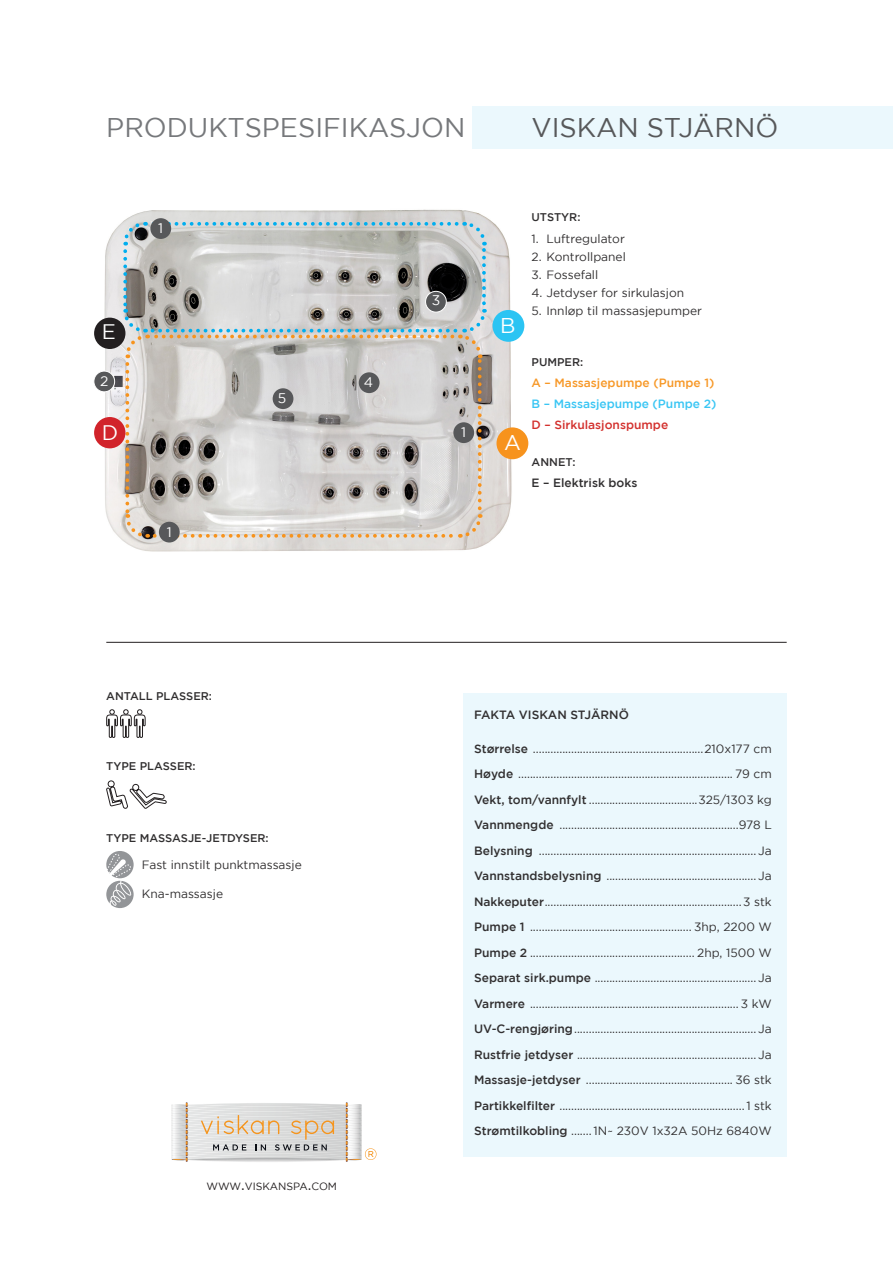
<style>
.page{position:relative;width:893px;height:1263px;background:#fff}
.page>*{position:absolute;margin:0;border:0;box-sizing:border-box;transform-origin:0 0}
.t1{font:27px "Gotham";color:#76787b}
.t2{font:27px "Gotham";color:#57585a}
.t3{font:21.3px "Gotham";color:#fff}
.t4{font:21px "Gotham";color:#fff}
.t5{font:13.95px "Gotham";color:#fff}
.t6{font:12px "Gotham";color:#312f30}
.t7{font:500 12px "Gotham";color:#312f30}
.t8{font:500 12px "Gotham";color:#f79827}
.t9{font:500 12px "Gotham";color:#3ac6f4}
.t10{font:500 12px "Gotham";color:#d3312e}
.t11{font:500 11.1px "Gotham";color:#312f30}
.t12{font:10.5px "Gotham";color:#231f20}
.s1{font-size:15px}
.s2{font-weight:500}
</style>
<div class="page">
<div style="left:463px;top:693px;width:324px;height:464px;background:#ebf8fd"></div>
<div style="left:472px;top:106px;width:421px;height:43px;background:#ebf8fd"></div>
<svg style="left:106px;top:851px;width:28px;height:57px"></svg>
<svg style="left:171px;top:1102px;width:205px;height:60px;background:#dcd8d2"></svg>
<svg style="left:106px;top:709px;width:40px;height:29px"></svg>
<hr style="left:106px;top:642px;width:681px;height:1px;background:#231f20">
<svg style="left:106px;top:780px;width:61px;height:29px"></svg>
<img style="left:102px;top:209px;width:410px;height:343px">
<svg style="left:121px;top:220px;width:367px;height:320px;background:#c4c3c0"></svg>
<div style="left:94px;top:371px;width:21px;height:21px;background:#57585a;border-radius:50%"></div>
<div style="left:94px;top:371px;width:21px;height:21px;border:1px solid #fff;border-radius:50%"></div>
<div style="left:426px;top:291px;width:20px;height:21px;background:#57585a;border-radius:50%"></div>
<div style="left:425px;top:291px;width:21px;height:21px;border:1px solid #fff;border-radius:50%"></div>
<div style="left:359px;top:372px;width:21px;height:21px;background:#57585a;border-radius:50%"></div>
<div style="left:273px;top:388px;width:20px;height:21px;background:#57585a;border-radius:50%"></div>
<div style="left:150px;top:218px;width:21px;height:21px;background:#57585a;border-radius:50%"></div>
<div style="left:159px;top:522px;width:21px;height:20px;background:#57585a;border-radius:50%"></div>
<div style="left:453px;top:422px;width:21px;height:21px;background:#57585a;border-radius:50%"></div>
<div style="left:496px;top:427px;width:32px;height:32px;background:#f7931d;border-radius:50%"></div>
<div style="left:492px;top:310px;width:32px;height:32px;background:#2bc4f3;border-radius:50%"></div>
<div style="left:94px;top:417px;width:31px;height:31px;background:#d1232a;border-radius:50%"></div>
<div style="left:94px;top:318px;width:31px;height:31px;background:#231f20;border-radius:50%"></div>
<p class="t1" style="left:106px;top:112px;width:361px">PRODUKTSPESIFIKASJON</p>
<p class="t2" style="left:531px;top:113px;width:248px">VISKAN STJÄRNÖ</p>
<p class="t4" style="left:102px;top:320px;width:16px">E</p>
<p class="t5" style="left:100px;top:373px;width:10px">2</p>
<p class="t4" style="left:102px;top:420px;width:18px">D</p>
<p class="t5" style="left:158px;top:220px;width:6px">1</p>
<p class="t5" style="left:167px;top:524px;width:6px">1</p>
<p class="t5" style="left:278px;top:391px;width:10px">5</p>
<p class="t5" style="left:364px;top:375px;width:11px">4</p>
<p class="t5" style="left:432px;top:293px;width:10px">3</p>
<p class="t5" style="left:461px;top:425px;width:6px">1</p>
<p class="t3" style="left:500px;top:313px;width:17px">B</p>
<p class="t3" style="left:504px;top:431px;width:18px">A</p>
<p class="t11" style="left:531px;top:210px;width:50px">UTSTYR:</p>
<p class="t6" style="left:531px;top:232px;width:95px">1. Luftregulator</p>
<p class="t6" style="left:531px;top:250px;width:96px">2. Kontrollpanel</p>
<p class="t6" style="left:531px;top:268px;width:68px">3. Fossefall</p>
<p class="t6" style="left:531px;top:286px;width:154px">4. Jetdyser for sirkulasjon</p>
<p class="t6" style="left:531px;top:304px;width:172px">5. Innløp til massasjepumper</p>
<p class="t11" style="left:531px;top:356px;width:53px">PUMPER:</p>
<p class="t8" style="left:531px;top:376px;width:184px">A – Massasjepumpe (Pumpe 1)</p>
<p class="t9" style="left:531px;top:397px;width:186px">B – Massasjepumpe (Pumpe 2)</p>
<p class="t10" style="left:531px;top:418px;width:138px">D – Sirkulasjonspumpe</p>
<p class="t11" style="left:531px;top:455px;width:46px">ANNET:</p>
<p class="t7" style="left:531px;top:476px;width:107px">E – Elektrisk boks</p>
<p class="t11" style="left:106px;top:690px;width:107px">ANTALL PLASSER:</p>
<p class="t11" style="left:106px;top:759px;width:91px">TYPE PLASSER:</p>
<p class="t11" style="left:106px;top:832px;width:164px">TYPE MASSASJE-JETDYSER:</p>
<p class="t6" style="left:142px;top:858px;width:161px">Fast innstilt punktmassasje</p>
<p class="t6" style="left:142px;top:887px;width:83px">Kna-massasje</p>
<p class="t12" style="left:206px;top:1180px;width:132px">WWW<span class="s1">.</span>VISKANSPA<span class="s1">.</span>COM</p>
<p class="t7" style="left:474px;top:708px;width:156px">FAKTA VISKAN STJÄRNÖ</p>
<p class="t6" style="left:474px;top:742px;width:299px"><span class="s2">Størrelse</span> ..........................................................210x177 cm</p>
<p class="t6" style="left:474px;top:767px;width:299px"><span class="s2">Høyde</span> ......................................................................... 79 cm</p>
<p class="t6" style="left:474px;top:793px;width:299px"><span class="s2">Vekt, tom/vannfylt</span> .....................................325/1303 kg</p>
<p class="t6" style="left:474px;top:818px;width:299px"><span class="s2">Vannmengde</span> .............................................................978 L</p>
<p class="t6" style="left:474px;top:844px;width:299px"><span class="s2">Belysning</span> .......................................................................... Ja</p>
<p class="t6" style="left:474px;top:869px;width:299px"><span class="s2">Vannstandsbelysning</span> ................................................... Ja</p>
<p class="t6" style="left:474px;top:895px;width:299px"><span class="s2">Nakkeputer</span>...................................................................3 stk</p>
<p class="t6" style="left:474px;top:920px;width:299px"><span class="s2">Pumpe 1</span> ....................................................... 3hp, 2200 W</p>
<p class="t6" style="left:474px;top:946px;width:299px"><span class="s2">Pumpe 2</span> ........................................................ 2hp, 1500 W</p>
<p class="t6" style="left:474px;top:971px;width:299px"><span class="s2">Separat sirk.pumpe</span> ....................................................... Ja</p>
<p class="t6" style="left:474px;top:997px;width:299px"><span class="s2">Varmere</span> ....................................................................... 3 kW</p>
<p class="t6" style="left:474px;top:1022px;width:299px"><span class="s2">UV-C-rengjøring</span>.............................................................. Ja</p>
<p class="t6" style="left:474px;top:1048px;width:299px"><span class="s2">Rustfrie jetdyser</span> ............................................................. Ja</p>
<p class="t6" style="left:474px;top:1073px;width:299px"><span class="s2">Massasje-jetdyser</span> .................................................. 36 stk</p>
<p class="t6" style="left:474px;top:1099px;width:299px"><span class="s2">Partikkelfilter</span> ...............................................................1 stk</p>
<p class="t6" style="left:474px;top:1124px;width:299px"><span class="s2">Strømtilkobling</span> ....... 1N~ 230V 1x32A 50Hz 6840W</p>
</div>
